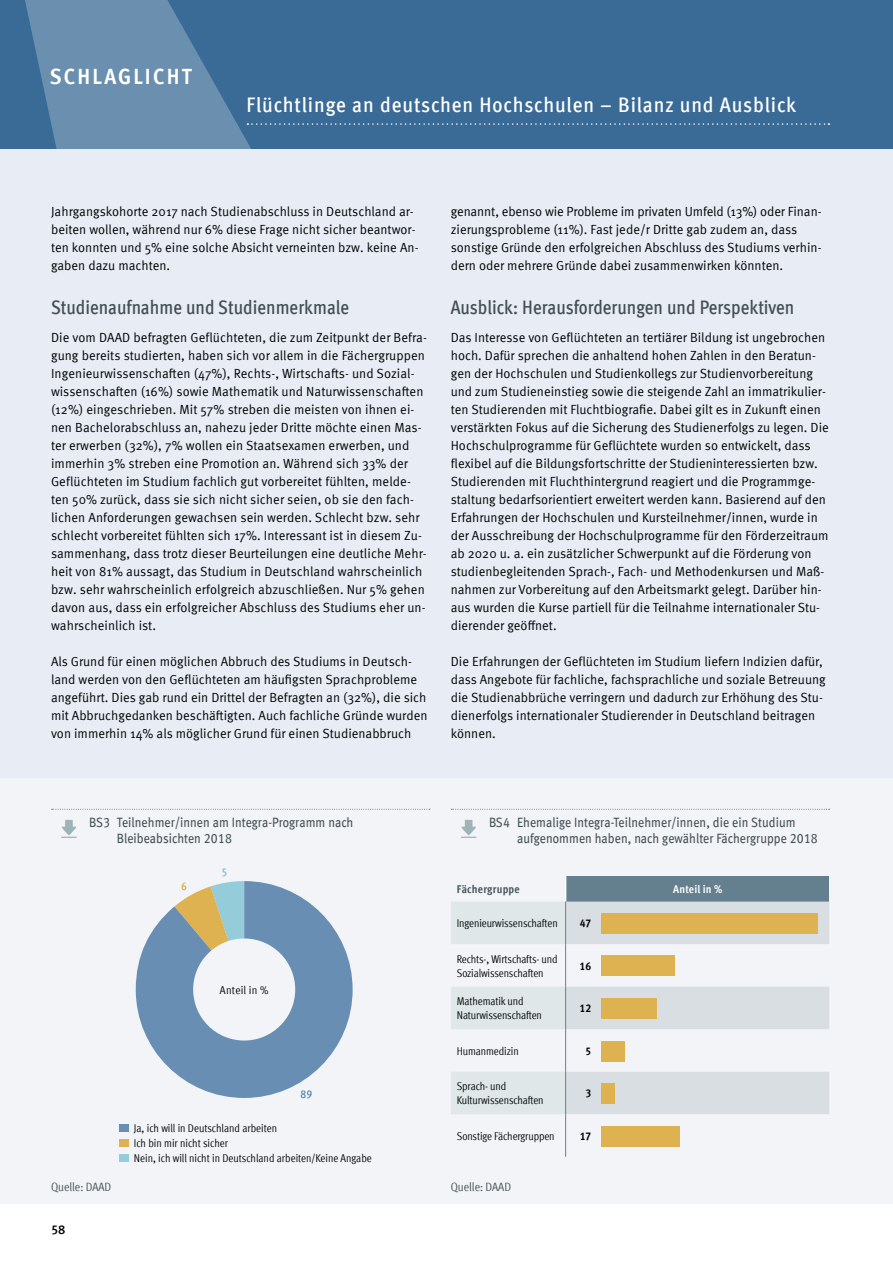
<style>
.page{position:relative;width:893px;height:1263px;background:#fff}
.page>*{position:absolute;margin:0;border:0;box-sizing:border-box;transform-origin:0 0}
.t1{font:700 condensed 22.05px "Meta OT";letter-spacing:.09em;color:#fff;scale:1.05 1}
.t2{font:500 condensed 21px "Meta OT";letter-spacing:.04em;color:#fff;scale:1.05 1}
.t3{font:500 condensed 19.5px "Meta OT";color:#434f55}
.t4{font:condensed 13.5px/16.5px "Meta OT";letter-spacing:.005em;color:#434f55}
.t5{font:13.2px/18px "Meta OT";color:#000}
.t6{font:500 12.75px "Meta OT";color:#000}
.t7{font:condensed 12px "Meta OT";letter-spacing:-.005em;color:#434f55}
.t8{font:condensed 11.25px/14.2px "Meta OT";letter-spacing:-.01em;color:#000}
.t9{font:700 condensed 11.25px "Meta OT";letter-spacing:.02em;color:#434f55}
.t10{font:700 condensed 11.25px "Meta OT";letter-spacing:-.01em;color:#000}
.t11{font:condensed 11.25px "Meta OT";letter-spacing:.015em;color:#000;scale:1.05 1}
.t12{font:700 condensed 11.25px "Meta OT";letter-spacing:.01em;color:#fff}
.t13{font:500 condensed 11.25px "Meta OT";color:#5382ab}
.t14{font:500 condensed 11.25px "Meta OT";color:#d9a939}
.t15{font:500 condensed 11.25px "Meta OT";color:#70bdcf}
</style>
<div class="page">
<div style="left:0;top:0;width:893px;height:1203px;background:#e8ecf4"></div>
<div style="left:0;top:0;width:893px;height:149px;background:#3a6b97"></div>
<svg style="left:25px;top:0;width:805px;height:149px"></svg>
<svg style="left:247px;top:123px;width:582px;height:2px"></svg>
<div style="left:0;top:778px;width:893px;height:425px;background:#f2f4f8"></div>
<svg style="left:61px;top:820px;width:16px;height:18px"></svg>
<svg style="left:52px;top:809px;width:378px;height:1px"></svg>
<svg style="left:136px;top:881px;width:217px;height:217px;fill:#688eb4"></svg>
<div style="left:119px;top:1125px;width:9px;height:7px;background:#688eb4"></div>
<div style="left:119px;top:1140px;width:9px;height:7px;background:#deb251"></div>
<div style="left:119px;top:1155px;width:9px;height:7px;background:#95ccda"></div>
<div style="left:193px;top:938px;width:102px;height:102px;background:#f2f4f8;border-radius:50%"></div>
<svg style="left:461px;top:820px;width:16px;height:18px"></svg>
<svg style="left:451px;top:809px;width:379px;height:1px"></svg>
<div style="left:566px;top:876px;width:263px;height:25px;background:#64808e"></div>
<svg style="left:566px;top:901px;width:263px;height:213px;fill:#d8dee1"></svg>
<svg style="left:451px;top:877px;width:115px;height:237px"></svg>
<hr style="left:565px;top:901px;width:1px;height:43px;background:#64808e">
<hr style="left:565px;top:944px;width:1px;height:43px;background:#64808e">
<hr style="left:565px;top:987px;width:1px;height:42px;background:#64808e">
<hr style="left:565px;top:1072px;width:1px;height:42px;background:#64808e">
<hr style="left:565px;top:1029px;width:1px;height:43px;background:#64808e">
<hr style="left:565px;top:1114px;width:1px;height:43px;background:#64808e">
<div style="left:601px;top:913px;width:217px;height:21px;background:#deb251"></div>
<div style="left:601px;top:955px;width:74px;height:21px;background:#deb251"></div>
<div style="left:601px;top:998px;width:56px;height:21px;background:#deb251"></div>
<div style="left:601px;top:1040px;width:23px;height:21px;background:#deb251"></div>
<div style="left:601px;top:1083px;width:14px;height:21px;background:#deb251"></div>
<div style="left:601px;top:1126px;width:79px;height:21px;background:#deb251"></div>
<h1 class="t1" style="left:50px;top:63px;width:137px">SCHLAGLICHT</h1>
<h2 class="t2" style="left:247px;top:92px;width:525px">Flüchtlinge an deutschen Hochschulen – Bilanz und Ausblick</h2>
<p class="t5" style="left:51px;top:203px;width:369px">Jahrgangskohorte 2017 nach Studienabschluss in Deutschland ar&shy;beiten wollen, während nur 6% diese Frage nicht sicher beantwor&shy;ten konnten und 5% eine solche Absicht verneinten bzw. keine An&shy;gaben dazu machten.</p>
<h3 class="t3" style="left:51px;top:294px;width:300px">Studienaufnahme und Studienmerkmale</h3>
<p class="t5" style="left:51px;top:329px;width:377px">Die vom DAAD befragten Geflüchteten, die zum Zeitpunkt der Befra&shy;gung bereits studierten, haben sich vor allem in die Fächergruppen Ingenieurwissenschaften (47%), Rechts-, Wirtschafts- und Sozial&shy;wissenschaften (16%) sowie Mathematik und Naturwissenschaften (12%) eingeschrieben. Mit 57% streben die meisten von ihnen ei&shy;nen Bachelorabschluss an, nahezu jeder Dritte möchte einen Mas&shy;ter erwerben (32%), 7% wollen ein Staatsexamen erwerben, und immerhin 3% streben eine Promotion an. Während sich 33% der Geflüchteten im Studium fachlich gut vorbereitet fühlten, melde&shy;ten 50% zurück, dass sie sich nicht sicher seien, ob sie den fach&shy;lichen Anforderungen gewachsen sein werden. Schlecht bzw. sehr schlecht vorbereitet fühlten sich 17%. Interessant ist in diesem Zu&shy;sammenhang, dass trotz dieser Beurteilungen eine deutliche Mehr&shy;heit von 81% aussagt, das Studium in Deutschland wahrscheinlich bzw. sehr wahrscheinlich erfolgreich abzuschließen. Nur 5% gehen davon aus, dass ein erfolgreicher Abschluss des Studiums eher un&shy;wahrscheinlich ist.</p>
<p class="t5" style="left:51px;top:653px;width:378px">Als Grund für einen möglichen Abbruch des Studiums in Deutsch&shy;land werden von den Geflüchteten am häufigsten Sprachprobleme angeführt. Dies gab rund ein Drittel der Befragten an (32%), die sich mit Abbruchgedanken beschäftigten. Auch fachliche Gründe wurden von immerhin 14% als möglicher Grund für einen Studienabbruch</p>
<p class="t5" style="left:451px;top:203px;width:372px">genannt, ebenso wie Probleme im privaten Umfeld (13%) oder Finan&shy;zierungsprobleme (11%). Fast jede/r Dritte gab zudem an, dass sonstige Gründe den erfolgreichen Abschluss des Studiums verhin&shy;dern oder mehrere Gründe dabei zusammenwirken könnten.</p>
<h3 class="t3" style="left:451px;top:294px;width:345px">Ausblick: Herausforderungen und Perspektiven</h3>
<p class="t5" style="left:451px;top:329px;width:380px">Das Interesse von Geflüchteten an tertiärer Bildung ist ungebrochen hoch. Dafür sprechen die anhaltend hohen Zahlen in den Beratun&shy;gen der Hochschulen und Studienkollegs zur Studienvorbereitung und zum Studieneinstieg sowie die steigende Zahl an immatrikulier&shy;ten Studierenden mit Fluchtbiografie. Dabei gilt es in Zukunft einen verstärkten Fokus auf die Sicherung des Studienerfolgs zu legen. Die Hochschulprogramme für Geflüchtete wurden so entwickelt, dass flexibel auf die Bildungsfortschritte der Studieninteressierten bzw.<br>Studierenden mit Fluchthintergrund reagiert und die Programmge&shy;staltung bedarfsorientiert erweitert werden kann. Basierend auf den Erfahrungen der Hochschulen und Kursteilnehmer/innen, wurde in der Ausschreibung der Hochschulprogramme für den Förderzeitraum ab 2020 u. a. ein zusätzlicher Schwerpunkt auf die Förderung von studienbegleitenden Sprach-, Fach- und Methodenkursen und Maß&shy;nahmen zur Vorbereitung auf den Arbeitsmarkt gelegt. Darüber hin&shy;aus wurden die Kurse partiell für die Teilnahme internationaler Stu&shy;dierender geöffnet.</p>
<p class="t5" style="left:451px;top:653px;width:376px">Die Erfahrungen der Geflüchteten im Studium liefern Indizien dafür, dass Angebote für fachliche, fachsprachliche und soziale Betreuung die Studienabbrüche verringern und dadurch zur Erhöhung des Stu&shy;dienerfolgs internationaler Studierender in Deutschland beitragen können.</p>
<p class="t4" style="left:117px;top:813px;width:238px;text-indent:-28px">BS3 Teilnehmer/innen am Integra-Programm nach<br>Bleibeabsichten 2018</p>
<p class="t14" style="left:181px;top:878px;width:7px">6</p>
<p class="t15" style="left:222px;top:865px;width:7px">5</p>
<p class="t11" style="left:220px;top:983px;width:48px">Anteil in %</p>
<p class="t13" style="left:301px;top:1086px;width:13px">89</p>
<p class="t7" style="left:51px;top:1179px;width:62px">Quelle: DAAD</p>
<p class="t6" style="left:51px;top:1222px;width:16px">58</p>
<p class="t8" style="left:134px;top:1120px;width:239px;line-height:15px">Ja, ich will in Deutschland arbeiten<br>Ich bin mir nicht sicher<br>Nein, ich will nicht in Deutschland arbeiten/Keine Angabe</p>
<p class="t4" style="left:517px;top:813px;width:302px;text-indent:-28px">BS4 Ehemalige Integra-Teilnehmer/innen, die ein Studium aufgenommen haben, nach gewählter Fächergruppe 2018</p>
<p class="t9" style="left:457px;top:882px;width:64px">Fächergruppe</p>
<p class="t12" style="left:673px;top:882px;width:51px">Anteil in %</p>
<p class="t8" style="left:457px;top:916px;width:102px">Ingenieurwissenschaften</p>
<p class="t10" style="left:580px;top:916px;width:13px">47</p>
<p class="t8" style="left:457px;top:951px;width:102px">Rechts-, Wirtschafts- und<br>Sozialwissenschaften</p>
<p class="t10" style="left:580px;top:958px;width:13px">16</p>
<p class="t8" style="left:457px;top:994px;width:87px">Mathematik und<br>Naturwissenschaften</p>
<p class="t10" style="left:580px;top:1001px;width:13px">12</p>
<p class="t8" style="left:457px;top:1043px;width:63px">Humanmedizin</p>
<p class="t10" style="left:585px;top:1044px;width:7px">5</p>
<p class="t8" style="left:457px;top:1079px;width:88px">Sprach- und<br>Kulturwissenschaften</p>
<p class="t10" style="left:585px;top:1086px;width:7px">3</p>
<p class="t8" style="left:457px;top:1128px;width:99px">Sonstige Fächergruppen</p>
<p class="t10" style="left:580px;top:1129px;width:13px">17</p>
<p class="t7" style="left:451px;top:1179px;width:62px">Quelle: DAAD</p>
</div>
